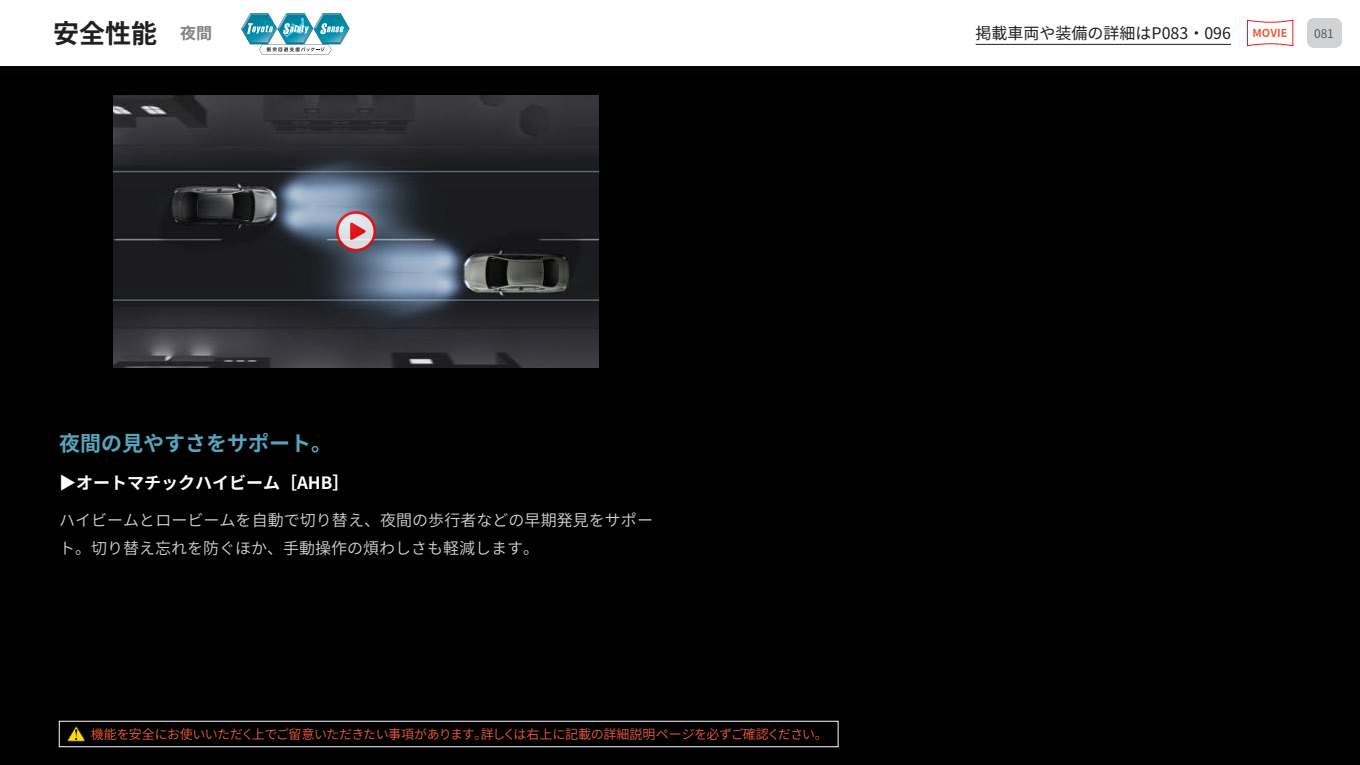
<style>
.page{position:relative;width:1360px;height:765px;background:#000}
.page>*{position:absolute;margin:0;border:0;box-sizing:border-box;transform-origin:0 0}
.t1{font:700 26px "Noto Sans CJ Kjp";color:#221f1f}
.t2{font:700 21px "Noto Sans CJ Kjp";color:#56a5bc}
.t3{font:700 17px "Noto Sans CJ Kjp";color:#fff}
.t4{font:600 16px/28px "Noto Sans CJ Kjp";letter-spacing:.005em;color:#d1d2d4}
.t5{font:16px "Noto Sans CJ Kjp";color:#221f1f}
.t6{font:600 13px "Noto Sans CJ Kjp";letter-spacing:-.03em;color:#f05a3f}
.t7{font:12px "Noto Sans CJ Kjp";color:#57585a}
.t8{font:700 11px "Noto Sans CJ Kjp";color:#f05a3f}
.s1{font-size:16px;color:#808284}
</style>
<div class="page">
<img style="left:113px;top:95px;width:486px;height:273px">
<svg style="left:67px;top:726px;width:18px;height:16px"></svg>
<div style="left:0;top:0;width:1360px;height:66px;background:#fff"></div>
<hr style="left:976px;top:44px;width:255px;height:1px;background:#221f1f">
<div style="left:1307px;top:18px;width:35px;height:30px;background:#d1d2d4;border-radius:7px"></div>
<svg style="left:1247px;top:19px;width:47px;height:28px"></svg>
<svg style="left:336px;top:211px;width:40px;height:40px"></svg>
<svg style="left:241px;top:13px;width:109px;height:42px"></svg>
<h1 class="t1" style="left:53px;top:19px;width:160px">安全性能 <span class="s1">夜間</span></h1>
<p class="t5" style="left:976px;top:24px;width:257px">掲載車両や装備の詳細はP083・096</p>
<p class="t8" style="left:1252px;top:27px;width:37px">MOVIE</p>
<p class="t7" style="left:1314px;top:26px;width:21px">081</p>
<h2 class="t2" style="left:59px;top:431px;width:274px">夜間の見やすさをサポート。</h2>
<p class="t3" style="left:59px;top:473px;width:292px">▶オートマチックハイビーム［AHB］</p>
<p class="t4" style="left:59px;top:506px;width:596px">ハイビームとロービームを自動で切り替え、夜間の歩行者などの早期発見をサポート。切り替え忘れを防ぐほか、手動操作の煩わしさも軽減します。</p>
<p class="t6" style="left:91px;top:727px;width:739px">機能を安全にお使いいただく上でご留意いただきたい事項があります。詳しくは右上に記載の詳細説明ページを必ずご確認ください。</p>
</div>
